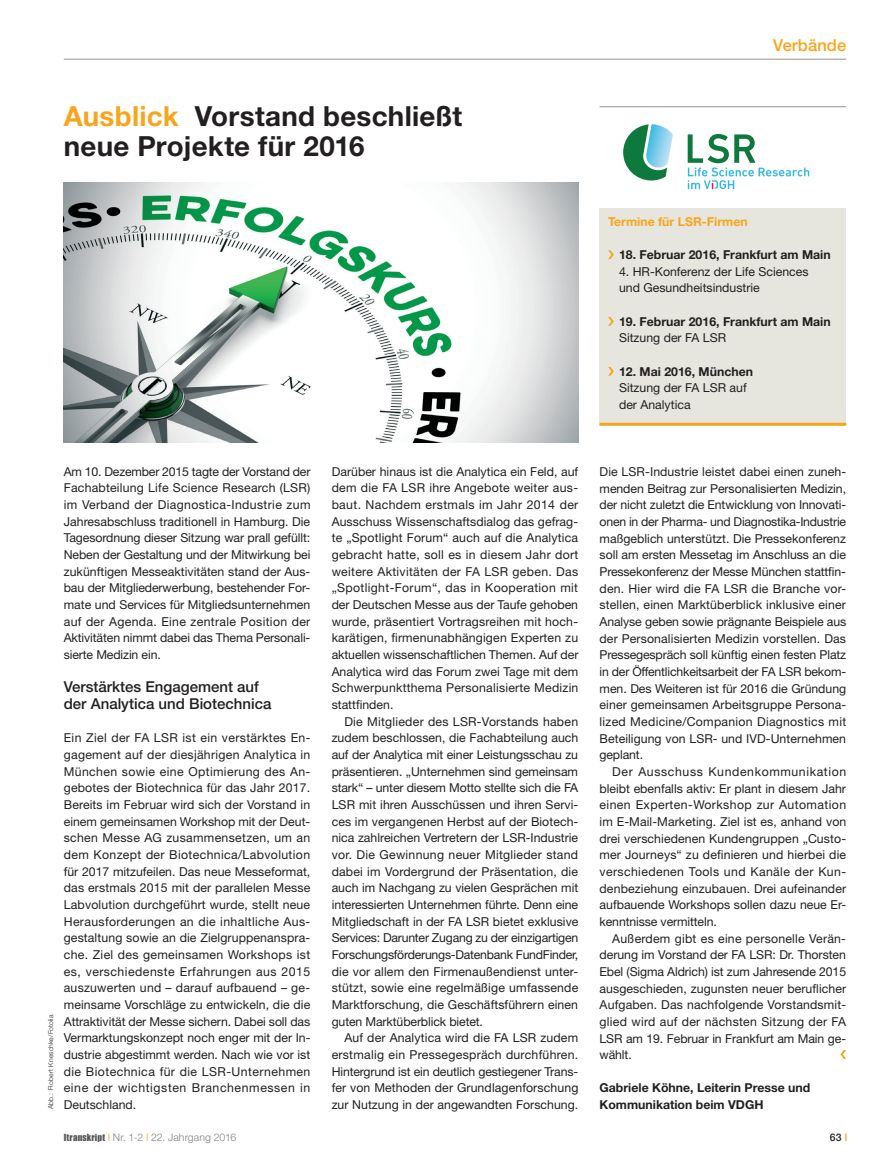
<style>
.page{position:relative;width:893px;height:1170px;background:#fff}
.page>*{position:absolute;margin:0;border:0;box-sizing:border-box;transform-origin:0 0}
.t1{font:700 27.75px/30px "Helvetica Neue LT Std";letter-spacing:.01em;color:#231f20}
.t2{font:500 16.5px "Helvetica Neue LT Std";letter-spacing:.005em;color:#f9a51b}
.t3{font:500 15px/16.6px "Helvetica Neue LT Std";color:#231f20}
.t4{font:12.3px/16.6px "Helvetica Neue LT Std";color:#231f20;text-align:justify}
.t5{font:700 12.3px/16.6px "Helvetica Neue LT Std";color:#231f20}
.t6{font:700 12.3px "Helvetica Neue LT Std";color:#f9a51b}
.t7{font:300 10.5px "Helvetica Neue LT Std";letter-spacing:.005em;color:#808285}
.t8{font:500 10.5px "Helvetica Neue LT Std";color:#231f20}
.t9{font:300 6.75px "Helvetica Neue LT Std";letter-spacing:.025em;color:#231f20}
.s1{color:#f9a51b}
.s2{font-family:"Impact";font-weight:400;font-size:9px;color:#57585a}
</style>
<div class="page">
<hr style="left:64px;top:59px;width:782px;height:1px;background:#939598">
<svg style="left:623px;top:124px;width:50px;height:56px"></svg>
<svg style="left:688px;top:134px;width:121px;height:55px"></svg>
<div style="left:600px;top:208px;width:246px;height:217px;background:#e7e6de"></div>
<svg style="left:608px;top:250px;width:6px;height:9px"></svg>
<svg style="left:608px;top:317px;width:6px;height:9px"></svg>
<svg style="left:608px;top:367px;width:6px;height:9px"></svg>
<hr style="left:600px;top:422px;width:246px;height:3px;background:#f9a51b">
<hr style="left:600px;top:106px;width:246px;height:1px;background:#939598">
<svg style="left:840px;top:1050px;width:6px;height:8px"></svg>
<img style="left:64px;top:183px;width:514px;height:259px">
<h1 class="t1" style="left:64px;top:100px;width:400px"><span class="s1">Ausblick</span> Vorstand beschließt neue Projekte für 2016</h1>
<h2 class="t2" style="left:773px;top:35px;width:74px">Verbände</h2>
<p class="t6" style="left:608px;top:214px;width:141px">Termine für LSR-Firmen</p>
<p class="t5" style="left:619px;top:246px;width:213px">18. Februar 2016, Frankfurt am Main</p>
<p class="t4" style="left:619px;top:263px;width:191px">4. HR-Konferenz der Life Sciences und Gesundheitsindustrie</p>
<p class="t5" style="left:619px;top:313px;width:213px">19. Februar 2016, Frankfurt am Main</p>
<p class="t4" style="left:619px;top:329px;width:109px">Sitzung der FA LSR</p>
<p class="t5" style="left:619px;top:363px;width:135px">12. Mai 2016, München</p>
<p class="t4" style="left:619px;top:379px;width:129px">Sitzung der FA LSR auf der Analytica</p>
<p class="t9" style="left:47px;top:1109px;width:96px;rotate:-90deg">Abb.: Robert Kneschke/Fotolia</p>
<p class="t4" style="left:64px;top:463px;width:248px">Am 10. Dezember 2015 tagte der Vorstand der Fachabteilung Life Science Research (LSR) im Verband der Diagnostica-Industrie zum Jahresabschluss traditionell in Hamburg. Die Tagesordnung dieser Sitzung war prall gefüllt:<br>Neben der Gestaltung und der Mitwirkung bei zukünftigen Messeaktivitäten stand der Aus&shy;bau der Mitgliederwerbung, bestehender For&shy;mate und Services für Mitgliedsunternehmen auf der Agenda. Eine zentrale Position der Aktivitäten nimmt dabei das Thema Personali&shy;sierte Medizin ein.</p>
<p class="t3" style="left:64px;top:678px;width:209px">Verstärktes Engagement auf der Analytica und Biotechnica</p>
<p class="t4" style="left:64px;top:729px;width:248px">Ein Ziel der FA LSR ist ein verstärktes En&shy;gagement auf der diesjährigen Analytica in München sowie eine Optimierung des An&shy;gebotes der Biotechnica für das Jahr 2017.<br>Bereits im Februar wird sich der Vorstand in einem gemeinsamen Workshop mit der Deut&shy;schen Messe AG zusammensetzen, um an dem Konzept der Biotechnica/Labvolution für 2017 mitzufeilen. Das neue Messeformat, das erstmals 2015 mit der parallelen Messe Labvolution durchgeführt wurde, stellt neue Herausforderungen an die inhaltliche Aus&shy;gestaltung sowie an die Zielgruppenanspra&shy;che. Ziel des gemeinsamen Workshops ist es, verschiedenste Erfahrungen aus 2015 auszuwerten und – darauf aufbauend – ge&shy;meinsame Vorschläge zu entwickeln, die die Attraktivität der Messe sichern. Dabei soll das Vermarktungskonzept noch enger mit der In&shy;dustrie abgestimmt werden. Nach wie vor ist die Biotechnica für die LSR-Unternehmen eine der wichtigsten Branchenmessen in Deutschland.</p>
<p class="t4" style="left:332px;top:463px;width:248px">Darüber hinaus ist die Analytica ein Feld, auf dem die FA LSR ihre Angebote weiter aus&shy;baut. Nachdem erstmals im Jahr 2014 der Ausschuss Wissenschaftsdialog das gefrag&shy;te „Spotlight Forum“ auch auf die Analytica gebracht hatte, soll es in diesem Jahr dort weitere Aktivitäten der FA LSR geben. Das „Spotlight-Forum“, das in Kooperation mit der Deutschen Messe aus der Taufe gehoben wurde, präsentiert Vortragsreihen mit hoch&shy;karätigen, firmenunabhängigen Experten zu aktuellen wissenschaftlichen Themen. Auf der Analytica wird das Forum zwei Tage mit dem Schwerpunktthema Personalisierte Medizin stattfinden.</p>
<p class="t4" style="left:332px;top:712px;width:248px;text-indent:13px">Die Mitglieder des LSR-Vorstands haben zudem beschlossen, die Fachabteilung auch auf der Analytica mit einer Leistungsschau zu präsentieren. „Unternehmen sind gemeinsam stark“ – unter diesem Motto stellte sich die FA LSR mit ihren Ausschüssen und ihren Servi&shy;ces im vergangenen Herbst auf der Biotech&shy;nica zahlreichen Vertretern der LSR-Industrie vor. Die Gewinnung neuer Mitglieder stand dabei im Vordergrund der Präsentation, die auch im Nachgang zu vielen Gesprächen mit interessierten Unternehmen führte. Denn eine Mitgliedschaft in der FA LSR bietet exklusive Services: Darunter Zugang zu der einzigartigen Forschungsförderungs-Datenbank FundFinder, die vor allem den Firmenaußendienst unter&shy;stützt, sowie eine regelmäßige umfassende Marktforschung, die Geschäftsführern einen guten Marktüberblick bietet.</p>
<p class="t4" style="left:332px;top:1029px;width:248px;text-indent:13px">Auf der Analytica wird die FA LSR zudem erstmalig ein Pressegespräch durchführen.<br>Hintergrund ist ein deutlich gestiegener Trans&shy;fer von Methoden der Grundlagenforschung zur Nutzung in der angewandten Forschung.</p>
<p class="t4" style="left:600px;top:463px;width:248px">Die LSR-Industrie leistet dabei einen zuneh&shy;menden Beitrag zur Personalisierten Medizin, der nicht zuletzt die Entwicklung von Innovati&shy;onen in der Pharma- und Diagnostika-Industrie maßgeblich unterstützt. Die Pressekonferenz soll am ersten Messetag im Anschluss an die Pressekonferenz der Messe München stattfin&shy;den. Hier wird die FA LSR die Branche vor&shy;stellen, einen Marktüberblick inklusive einer Analyse geben sowie prägnante Beispiele aus der Personalisierten Medizin vorstellen. Das Pressegespräch soll künftig einen festen Platz in der Öffentlichkeitsarbeit der FA LSR bekom&shy;men. Des Weiteren ist für 2016 die Gründung einer gemeinsamen Arbeitsgruppe Persona&shy;lized Medicine/Companion Diagnostics mit Beteiligung von LSR- und IVD-Unternehmen geplant.</p>
<p class="t4" style="left:600px;top:763px;width:248px;text-indent:13px">Der Ausschuss Kundenkommunikation bleibt ebenfalls aktiv: Er plant in diesem Jahr einen Experten-Workshop zur Automation im E-Mail-Marketing. Ziel ist es, anhand von drei verschiedenen Kundengruppen „Custo&shy;mer Journeys“ zu definieren und hierbei die verschiedenen Tools und Kanäle der Kun&shy;denbeziehung einzubauen. Drei aufeinander aufbauende Workshops sollen dazu neue Er&shy;kenntnisse vermitteln.</p>
<p class="t4" style="left:600px;top:929px;width:248px;text-indent:13px">Außerdem gibt es eine personelle Verän&shy;derung im Vorstand der FA LSR: Dr. Thorsten Ebel (Sigma Aldrich) ist zum Jahresende 2015 ausgeschieden, zugunsten neuer beruflicher Aufgaben. Das nachfolgende Vorstandsmit&shy;glied wird auf der nächsten Sitzung der FA LSR am 19. Februar in Frankfurt am Main ge&shy;wählt.</p>
<p class="t5" style="left:600px;top:1079px;width:212px">Gabriele Köhne, Leiterin Presse und<br>Kommunikation beim VDGH</p>
<p class="t7" style="left:64px;top:1130px;width:174px"><span class="s2">Itranskript</span> <span class="s1">I</span> Nr. 1-2 <span class="s1">I</span> 22. Jahrgang 2016</p>
<p class="t8" style="left:830px;top:1131px;width:19px">63 <span class="s1">I</span></p>
</div>
